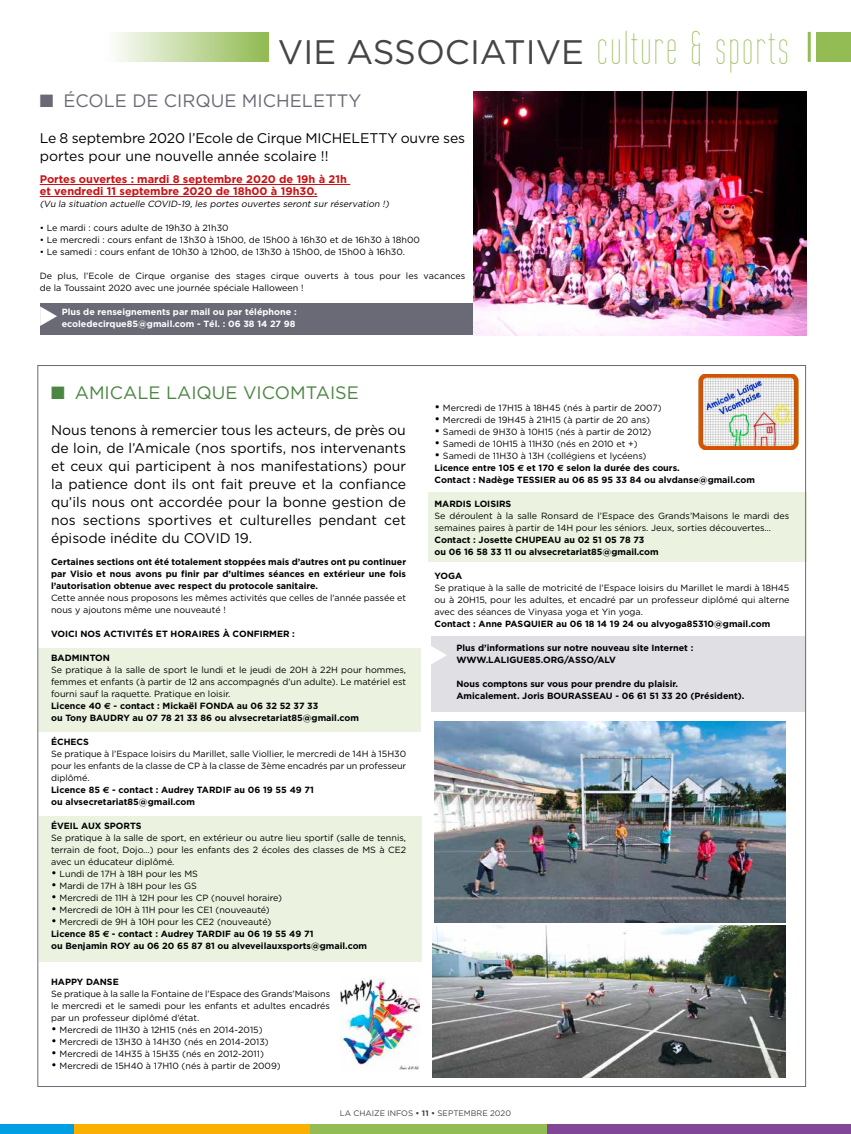
<style>
.page{position:relative;width:851px;height:1134px;background:#fff}
.page>*{position:absolute;margin:0;border:0;box-sizing:border-box;transform-origin:0 0}
.t1{font:34px "Gotham";color:#464543}
.t2{font:18px "Gotham";color:#6a6a77}
.t3{font:18px "Gotham";color:#4c8643}
.t4{font:14px/18px "Gotham";color:#000}
.t5{font:700 11px/12px "Gotham";color:#cd1013}
.t6{font:9px/12px "Gotham";color:#000}
.t7{font:700 9px/12px "Gotham";color:#000}
.t8{font:700 9px/12px "Gotham";color:#fff}
.t9{font:italic 9px "Gotham";color:#000}
.t10{font:8px "Gotham";color:#464543}
.s1{font-family:"Tall Films";font-size:48px;color:#93bc54}
.s2{font-weight:700}
.s3{font-family:"Euro Sans";font-weight:700}
.s4{font-size:12px}
.s5{font-weight:400;font-size:12px}
.s6{font-weight:400}
.s7{font-family:"Euro Sans"}
</style>
<div class="page">
<div style="left:0;top:1124px;width:151px;height:10px;background:#009ee3"></div>
<div style="left:74px;top:1124px;width:313px;height:10px;background:#f9b000"></div>
<div style="left:310px;top:1124px;width:314px;height:10px;background:#93bc54"></div>
<div style="left:547px;top:1124px;width:303px;height:10px;background:#814796"></div>
<hr style="left:807px;top:32px;width:3px;height:30px;background:#93bc54">
<div style="left:103px;top:32px;width:166px;height:29px;background:linear-gradient(to right,#fff,#90ba50)"></div>
<div style="left:816px;top:32px;width:34px;height:30px;background:#93bc54"></div>
<div style="left:40px;top:304px;width:437px;height:31px;background:#6a6a77"></div>
<div style="left:39px;top:816px;width:382px;height:145px;background:#ebf2e0"></div>
<div style="left:428px;top:492px;width:378px;height:70px;background:#ebf2e0"></div>
<div style="left:431px;top:636px;width:374px;height:75px;background:#dfdfe4"></div>
<div style="left:39px;top:648px;width:381px;height:84px;background:#ebf2e0"></div>
<hr style="left:40px;top:184px;width:310px;height:1px;background:#cd1013">
<hr style="left:40px;top:196px;width:277px;height:1px;background:#cd1013">
<img style="left:473px;top:92px;width:333px;height:243px">
<img style="left:434px;top:721px;width:351px;height:201px">
<img style="left:432px;top:926px;width:353px;height:151px">
<img style="left:340px;top:978px;width:79px;height:91px">
<img style="left:698px;top:374px;width:100px;height:75px">
<h1 class="t1" style="left:278px;top:30px;width:512px">VIE ASSOCIATIVE <span class="s1">culture &amp; sports</span></h1>
<h2 class="t2" style="left:40px;top:89px;width:323px">■ ÉCOLE DE CIRQUE MICHELETTY</h2>
<h3 class="t4" style="left:40px;top:129px;width:427px">Le 8 septembre 2020 l’Ecole de Cirque MICHELETTY ouvre ses portes pour une nouvelle année scolaire !!</h3>
<p class="t5" style="left:40px;top:173px;width:309px">Portes ouvertes : mardi 8 septembre 2020 de 19h à 21h et vendredi 11 septembre 2020 de 18h00 à 19h30.</p>
<p class="t9" style="left:40px;top:198px;width:352px">(Vu la situation actuelle COVID-19, les portes ouvertes seront sur réservation !)</p>
<p class="t6" style="left:40px;top:222px;width:190px">• Le mardi : cours adulte de 19h30 à 21h30</p>
<p class="t6" style="left:40px;top:234px;width:381px">• Le mercredi : cours enfant de 13h30 à 15h00, de 15h00 à 16h30 et de 16h30 à 18h00</p>
<p class="t6" style="left:40px;top:246px;width:367px">• Le samedi : cours enfant de 10h30 à 12h00, de 13h30 à 15h00, de 15h00 à 16h30.</p>
<p class="t6" style="left:40px;top:270px;width:427px">De plus, l’Ecole de Cirque organise des stages cirque ouverts à tous pour les vacances de la Toussaint 2020 avec une journée spéciale Halloween !</p>
<p class="t8" style="left:62px;top:306px;width:236px">Plus de renseignements par mail ou par téléphone : ecoledecirque85@gmail.com - Tél. : 06 38 14 27 98</p>
<h2 class="t3" style="left:51px;top:381px;width:309px">■ AMICALE LAIQUE VICOMTAISE</h2>
<p class="t4" style="left:51px;top:421px;width:356px;text-align:justify">Nous tenons à remercier tous les acteurs, de près ou de loin, de l’Amicale (nos sportifs, nos intervenants et ceux qui participent à nos manifestations) pour la patience dont ils ont fait preuve et la confiance qu’ils nous ont accordée pour la bonne gestion de nos sections sportives et culturelles pendant cet épisode inédite du COVID 19.</p>
<p class="t7" style="left:51px;top:556px;width:356px;text-align:justify">Certaines sections ont été totalement stoppées mais d’autres ont pu continuer par Visio et nous avons pu finir par d’ultimes séances en extérieur une fois l’autorisation obtenue avec respect du protocole sanitaire.</p>
<p class="t6" style="left:51px;top:592px;width:356px">Cette année nous proposons les mêmes activités que celles de l’année passée et nous y ajoutons même une nouveauté !</p>
<p class="t7" style="left:51px;top:628px;width:245px">VOICI NOS ACTIVITÉS ET HORAIRES À CONFIRMER :</p>
<p class="t7" style="left:51px;top:652px;width:60px">BADMINTON</p>
<p class="t6" style="left:51px;top:664px;width:356px">Se pratique à la salle de sport le lundi et le jeudi de 20H à 22H pour hommes, femmes et enfants (à partir de 12 ans accompagnés d’un adulte). Le matériel est fourni sauf la raquette. Pratique en loisir.<br><span class="s2">Licence 40</span> <span class="s3">E</span> <span class="s2">- contact : Mickaël FONDA au 06 32 52 37 33<br>ou Tony BAUDRY au 07 78 21 33 86 ou alvsecretariat85@gmail.com</span></p>
<p class="t7" style="left:51px;top:736px;width:39px">ÉCHECS</p>
<p class="t6" style="left:51px;top:748px;width:356px">Se pratique à l’Espace loisirs du Marillet, salle Viollier, le mercredi de 14H à 15H30 pour les enfants de la classe de CP à la classe de 3ème encadrés par un professeur diplômé.<br><span class="s2">Licence 85</span> <span class="s3">E</span> <span class="s2">- contact : Audrey TARDIF au 06 19 55 49 71<br>ou alvsecretariat85@gmail.com</span></p>
<p class="t7" style="left:51px;top:820px;width:92px">ÉVEIL AUX SPORTS</p>
<p class="t6" style="left:51px;top:832px;width:356px;text-align:justify">Se pratique à la salle de sport, en extérieur ou autre lieu sportif (salle de tennis, terrain de foot, Dojo…) pour les enfants des 2 écoles des classes de MS à CE2 avec un éducateur diplômé.</p>
<p class="t6" style="left:51px;top:868px;width:148px"><span class="s4">•</span> Lundi de 17H à 18H pour les MS</p>
<p class="t6" style="left:51px;top:880px;width:147px"><span class="s4">•</span> Mardi de 17H à 18H pour les GS</p>
<p class="t6" style="left:51px;top:892px;width:232px"><span class="s4">•</span> Mercredi de 11H à 12H pour les CP (nouvel horaire)</p>
<p class="t6" style="left:51px;top:904px;width:220px"><span class="s4">•</span> Mercredi de 10H à 11H pour les CE1 (nouveauté)</p>
<p class="t7" style="left:51px;top:916px;width:317px"><span class="s5">•</span> <span class="s6">Mercredi de 9H à 10H pour les CE2 (nouveauté)<br></span>Licence 85 <span class="s7">E</span> - contact : Audrey TARDIF au 06 19 55 49 71<br>ou Benjamin ROY au 06 20 65 87 81 ou alveveilauxsports@gmail.com</p>
<p class="t7" style="left:51px;top:976px;width:69px">HAPPY DANSE</p>
<p class="t6" style="left:51px;top:988px;width:280px;text-align:justify">Se pratique à la salle la Fontaine de l’Espace des Grands’Maisons le mercredi et le samedi pour les enfants et adultes encadrés par un professeur diplômé d’état.</p>
<p class="t6" style="left:51px;top:1024px;width:213px"><span class="s4">•</span> Mercredi de 11H30 à 12H15 (nés en 2014-2015)</p>
<p class="t6" style="left:51px;top:1036px;width:219px"><span class="s4">•</span> Mercredi de 13H30 à 14H30 (nés en 2014-2013)</p>
<p class="t6" style="left:51px;top:1048px;width:214px"><span class="s4">•</span> Mercredi de 14H35 à 15H35 (nés en 2012-2011)</p>
<p class="t6" style="left:51px;top:1060px;width:231px"><span class="s4">•</span> Mercredi de 15H40 à 17H10 (nés à partir de 2009)</p>
<p class="t6" style="left:434px;top:402px;width:229px"><span class="s4">•</span> Mercredi de 17H15 à 18H45 (nés à partir de 2007)</p>
<p class="t6" style="left:434px;top:414px;width:217px"><span class="s4">•</span> Mercredi de 19H45 à 21H15 (à partir de 20 ans)</p>
<p class="t6" style="left:434px;top:426px;width:218px"><span class="s4">•</span> Samedi de 9H30 à 10H15 (nés à partir de 2012)</p>
<p class="t6" style="left:434px;top:438px;width:205px"><span class="s4">•</span> Samedi de 10H15 à 11H30 (nés en 2010 et +)</p>
<p class="t7" style="left:434px;top:450px;width:322px"><span class="s5">•</span> <span class="s6">Samedi de 11H30 à 13H (collégiens et lycéens)<br></span>Licence entre 105 <span class="s7">E</span> et 170 <span class="s7">E</span> selon la durée des cours.<br>Contact : Nadège TESSIER au 06 85 95 33 84 ou alvdanse@gmail.com</p>
<p class="t7" style="left:434px;top:498px;width:78px">MARDIS LOISIRS</p>
<p class="t6" style="left:434px;top:510px;width:356px">Se déroulent à la salle Ronsard de l’Espace des Grands’Maisons le mardi des semaines paires à partir de 14H pour les séniors. Jeux, sorties découvertes…</p>
<p class="t7" style="left:434px;top:534px;width:226px">Contact : Josette CHUPEAU au 02 51 05 78 73<br>ou 06 16 58 33 11 ou alvsecretariat85@gmail.com</p>
<p class="t7" style="left:434px;top:570px;width:29px">YOGA</p>
<p class="t6" style="left:434px;top:582px;width:356px;text-align:justify">Se pratique à la salle de motricité de l’Espace loisirs du Marillet le mardi à 18H45 ou à 20H15, pour les adultes, et encadré par un professeur diplômé qui alterne avec des séances de Vinyasa yoga et Yin yoga.</p>
<p class="t7" style="left:434px;top:618px;width:337px">Contact : Anne PASQUIER au 06 18 14 19 24 ou alvyoga85310@gmail.com</p>
<p class="t7" style="left:456px;top:642px;width:238px">Plus d’informations sur notre nouveau site Internet :<br>WWW.LALIGUE85.ORG/ASSO/ALV</p>
<p class="t7" style="left:456px;top:678px;width:289px">Nous comptons sur vous pour prendre du plaisir.<br>Amicalement. Joris BOURASSEAU - 06 61 51 33 20 (Président).</p>
<p class="t10" style="left:340px;top:1108px;width:173px">LA CHAIZE INFOS <span class="s2">• 11 •</span> SEPTEMBRE 2020</p>
</div>
